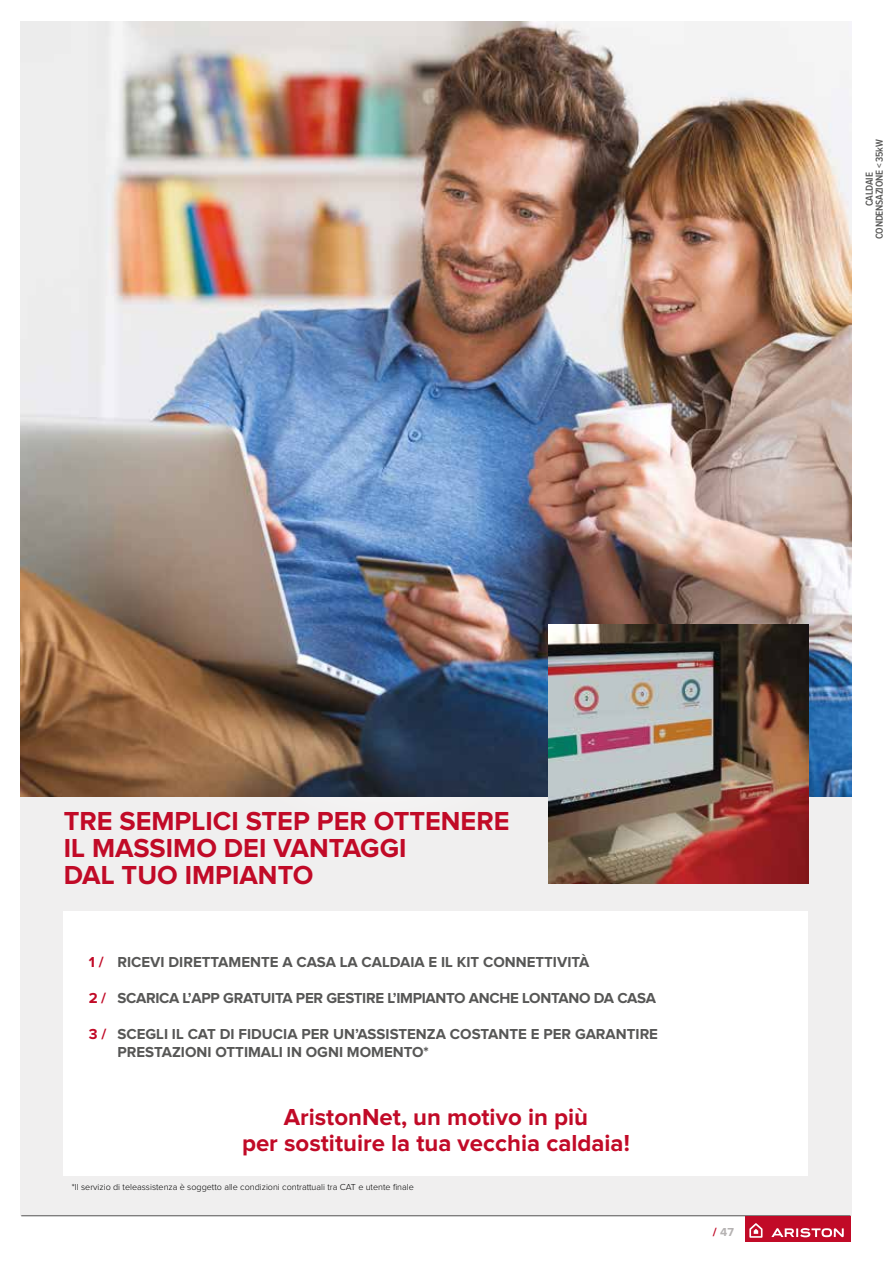
<style>
.page{position:relative;width:893px;height:1263px;background:#fff}
.page>*{position:absolute;margin:0;border:0;box-sizing:border-box;transform-origin:0 0}
.t1{font:700 27px/27px "Proxima Nova";color:#c10a27}
.t2{font:700 24px/25.5px "Proxima Nova";color:#c10a27;text-align:center}
.t3{font:700 15px/18px "Proxima Nova";color:#575756}
.t4{font:700 15px "Proxima Nova";letter-spacing:-.02em;color:#575756}
.t5{font:700 12px "Proxima Nova";color:#b5b2b2}
.t6{font:600 10.5px/10.1px "Proxima Nova Cond";letter-spacing:-.02em;color:#575756;text-align:center}
.t7{font:300 9px "Proxima Nova";color:#000}
.s1{color:#c10a27}
</style>
<div class="page">
<hr style="left:21px;top:1215px;width:829px;height:1px;background:#575756">
<div style="left:745px;top:1216px;width:105px;height:26px;background:#c10a27"></div>
<svg style="left:749px;top:1223px;width:13px;height:15px"></svg>
<svg style="left:771px;top:1228px;width:73px;height:9px"></svg>
<div style="left:21px;top:21px;width:830px;height:1194px;background:#f0efef"></div>
<div style="left:64px;top:911px;width:744px;height:265px;background:#fff"></div>
<img style="left:21px;top:21px;width:830px;height:776px">
<img style="left:549px;top:624px;width:259px;height:259px">
<p class="t6" style="left:865px;top:239px;width:101px;rotate:-90deg">CALDAIE<br>CONDENSAZIONE &lt; 35kW</p>
<h1 class="t1" style="left:64px;top:808px;width:447px">TRE SEMPLICI STEP PER OTTENERE<br>IL MASSIMO DEI VANTAGGI<br>DAL TUO IMPIANTO</h1>
<p class="t3" style="left:89px;top:954px;width:502px"><span class="s1">1 /</span> RICEVI DIRETTAMENTE A CASA LA CALDAIA E IL KIT CONNETTIVITÀ</p>
<p class="t4" style="left:89px;top:991px;width:568px"><span class="s1">2 /</span> SCARICA L’APP GRATUITA PER GESTIRE L’IMPIANTO ANCHE LONTANO DA CASA</p>
<p class="t3" style="left:117px;top:1026px;width:542px;text-indent:-28px"><span class="s1">3 /</span> SCEGLI IL CAT DI FIDUCIA PER UN’ASSISTENZA COSTANTE E PER GARANTIRE<br>PRESTAZIONI OTTIMALI IN OGNI MOMENTO*</p>
<h2 class="t2" style="left:242px;top:1105px;width:389px">AristonNet, un motivo in più<br>per sostituire la tua vecchia caldaia!</h2>
<p class="t7" style="left:72px;top:1183px;width:343px">*Il servizio di teleassistenza è soggetto alle condizioni contrattuali tra CAT e utente finale</p>
<p class="t5" style="left:713px;top:1227px;width:23px"><span class="s1">/</span> 47</p>
</div>
